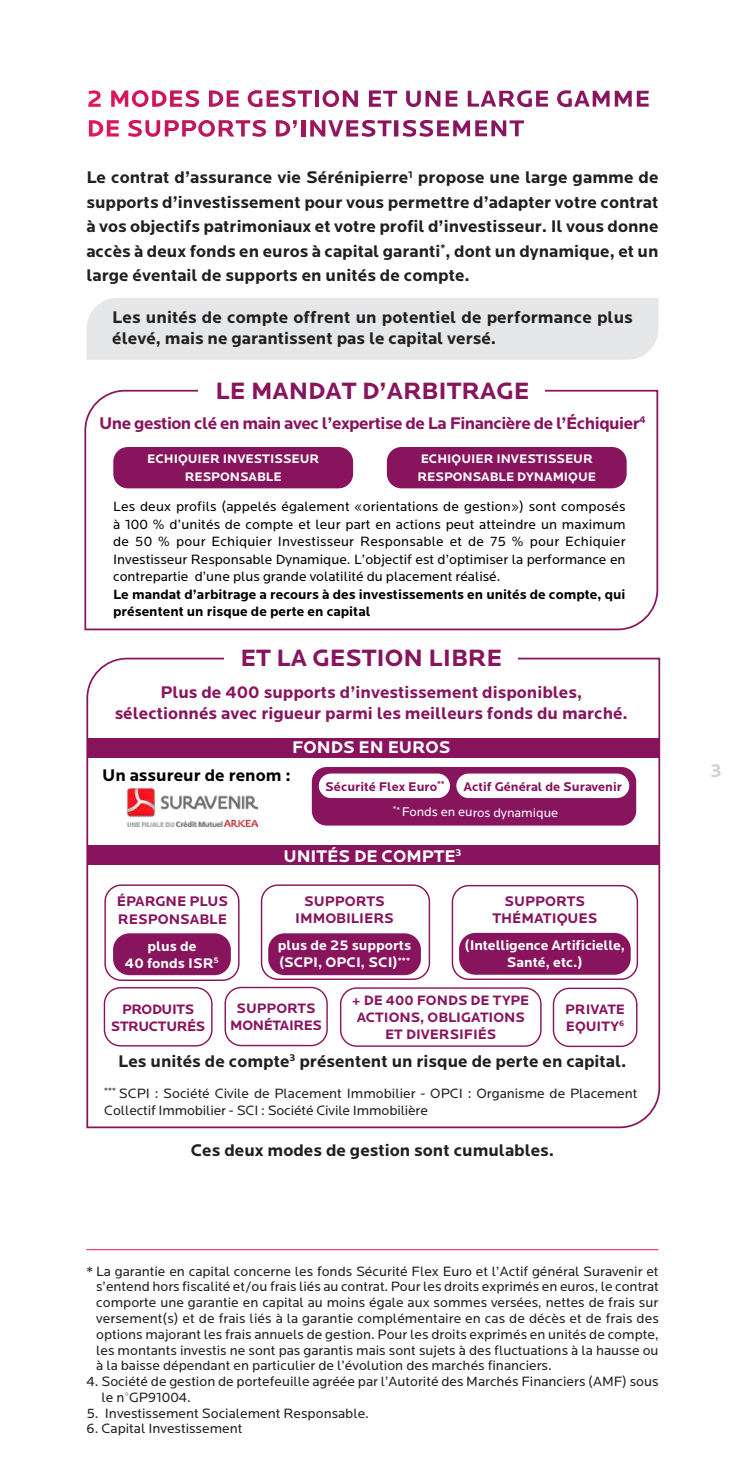
<style>
.page{position:relative;width:745px;height:1474px;background:#fff}
.page>*{position:absolute;margin:0;border:0;box-sizing:border-box;transform-origin:0 0}
.t1{font:700 24.5px "Locator";color:#88145d}
.t2{font:700 19.25px "Locator";color:#d1d2d4}
.t3{font:700 17.5px/24.5px "Locator";color:#221f1f;text-align:justify}
.t4{font:700 17.5px/21px "Locator";color:#88145d;text-align:center}
.t5{font:700 17.5px "Locator";letter-spacing:-.03em;color:#89155d}
.t6{font:700 17.5px "Locator";color:#fff}
.t7{font:700 17.5px "Locator";color:#000}
.t8{font:700 14.35px/17.3px "Locator";color:#fff;text-align:center}
.t9{font:700 14.35px/17.3px "Locator";color:#88145d;text-align:center}
.t10{font:700 14.17px/17px "Locator";color:#88145d;text-align:center}
.t11{font:700 14.17px/17px "Locator";letter-spacing:-.025em;color:#88145d;text-align:center}
.t12{font:14px/15.8px "Locator";color:#221f1f}
.t13{font:14px/17.5px "Locator";color:#000;text-align:justify}
.t14{font:700 14px/17.5px "Locator";color:#000}
.t15{font:700 13.12px "Locator";color:#88145d}
.t16{font:13.12px "Locator";letter-spacing:-.01em;color:#fff}
.t17{font:700 12.78px/18px "Locator";color:#fff;text-align:center}
</style>
<div class="page">
<img style="left:88px;top:90px;width:12px;height:17px">
<img style="left:111px;top:90px;width:17px;height:17px">
<img style="left:132px;top:90px;width:16px;height:17px">
<img style="left:152px;top:90px;width:14px;height:17px">
<img style="left:170px;top:90px;width:12px;height:17px">
<img style="left:185px;top:90px;width:14px;height:17px">
<img style="left:209px;top:90px;width:14px;height:17px">
<img style="left:226px;top:90px;width:12px;height:17px">
<img style="left:247px;top:90px;width:15px;height:17px">
<img style="left:266px;top:90px;width:12px;height:17px">
<img style="left:282px;top:90px;width:13px;height:17px">
<img style="left:297px;top:90px;width:15px;height:17px">
<img style="left:315px;top:90px;width:3px;height:17px">
<img style="left:322px;top:90px;width:17px;height:17px">
<img style="left:342px;top:90px;width:16px;height:17px">
<img style="left:368px;top:90px;width:12px;height:17px">
<img style="left:383px;top:90px;width:14px;height:17px">
<img style="left:406px;top:100px;width:14px;height:7px">
<img style="left:425px;top:90px;width:15px;height:17px">
<img style="left:445px;top:90px;width:12px;height:17px">
<img style="left:467px;top:90px;width:29px;height:17px">
<img style="left:499px;top:90px;width:16px;height:17px">
<img style="left:517px;top:90px;width:14px;height:17px">
<img style="left:536px;top:90px;width:11px;height:17px">
<img style="left:557px;top:90px;width:14px;height:17px">
<img style="left:574px;top:90px;width:15px;height:17px">
<img style="left:592px;top:90px;width:17px;height:17px">
<img style="left:614px;top:90px;width:17px;height:17px">
<img style="left:636px;top:90px;width:12px;height:17px">
<img style="left:89px;top:120px;width:14px;height:16px">
<img style="left:107px;top:120px;width:12px;height:16px">
<img style="left:128px;top:120px;width:14px;height:17px">
<img style="left:145px;top:130px;width:15px;height:7px">
<img style="left:165px;top:120px;width:14px;height:16px">
<img style="left:182px;top:120px;width:14px;height:16px">
<img style="left:198px;top:120px;width:17px;height:17px">
<img style="left:218px;top:120px;width:32px;height:16px">
<img style="left:252px;top:120px;width:14px;height:17px">
<img style="left:276px;top:120px;width:14px;height:16px">
<svg style="left:293px;top:120px;width:3px;height:8px"></svg>
<img style="left:301px;top:120px;width:4px;height:16px">
<img style="left:310px;top:120px;width:15px;height:16px">
<img style="left:328px;top:120px;width:15px;height:16px">
<img style="left:346px;top:120px;width:12px;height:16px">
<img style="left:361px;top:120px;width:14px;height:17px">
<img style="left:377px;top:120px;width:14px;height:16px">
<img style="left:394px;top:120px;width:4px;height:16px">
<img style="left:402px;top:120px;width:14px;height:17px">
<img style="left:419px;top:120px;width:14px;height:17px">
<img style="left:437px;top:120px;width:12px;height:16px">
<img style="left:453px;top:120px;width:17px;height:16px">
<img style="left:475px;top:120px;width:12px;height:16px">
<img style="left:491px;top:120px;width:15px;height:16px">
<img style="left:509px;top:120px;width:14px;height:16px">
<svg style="left:84px;top:389px;width:574px;height:242px"></svg>
<div style="left:198px;top:370px;width:346px;height:37px;background:#fff"></div>
<div style="left:113px;top:447px;width:240px;height:41px;background:#88145d;border-radius:15px"></div>
<div style="left:386px;top:447px;width:240px;height:41px;background:#88145d;border-radius:15px"></div>
<div style="left:86px;top:298px;width:572px;height:62px;background:#e6e7e8"></div>
<hr style="left:86px;top:1249px;width:572px;height:1px;background:#ed135a">
<svg style="left:86px;top:657px;width:574px;height:472px"></svg>
<div style="left:224px;top:641px;width:293px;height:37px;background:#fff"></div>
<div style="left:104px;top:987px;width:108px;height:59px;border:1px solid #88145d;border-radius:16px"></div>
<div style="left:224px;top:986px;width:103px;height:60px;border:1px solid #88145d;border-radius:16px"></div>
<div style="left:340px;top:987px;width:201px;height:59px;border:1px solid #88145d;border-radius:16px"></div>
<div style="left:104px;top:884px;width:135px;height:97px;border:1px solid #88145d;border-radius:16px"></div>
<div style="left:113px;top:933px;width:118px;height:42px;background:#88145d;border-radius:16px"></div>
<div style="left:451px;top:885px;width:186px;height:95px;border:1px solid #88145d;border-radius:16px"></div>
<div style="left:459px;top:932px;width:171px;height:42px;background:#88145d;border-radius:16px"></div>
<div style="left:261px;top:884px;width:169px;height:96px;border:1px solid #88145d;border-radius:16px"></div>
<div style="left:268px;top:933px;width:152px;height:42px;background:#88145d;border-radius:16px"></div>
<img style="left:126px;top:788px;width:131px;height:38px">
<div style="left:311px;top:767px;width:324px;height:58px;background:#88145d;border-radius:15px"></div>
<div style="left:318px;top:773px;width:131px;height:25px;background:#fff;border-radius:12px"></div>
<div style="left:456px;top:773px;width:172px;height:25px;background:#fff;border-radius:12px"></div>
<div style="left:88px;top:738px;width:571px;height:19px;background:#88145d"></div>
<div style="left:88px;top:845px;width:571px;height:20px;background:#88145d"></div>
<div style="left:552px;top:987px;width:85px;height:60px;border:1px solid #88145d;border-radius:16px"></div>
<p class="t3" style="left:86px;top:165px;width:573px">Le contrat d’assurance vie Sérénipierre<sup>1</sup> propose une large gamme de supports d’investissement pour vous permettre d’adapter votre contrat à vos objectifs patrimoniaux et votre profil d’investisseur. Il vous donne accès à deux fonds en euros à capital garanti<sup>*</sup>, dont un dynamique, et un large éventail de supports en unités de compte.</p>
<p class="t3" style="left:112px;top:307px;width:522px;line-height:21px">Les unités de compte offrent un potentiel de performance plus élevé, mais ne garantissent pas le capital versé.</p>
<h1 class="t1" style="left:215px;top:378px;width:315px">LE MANDAT D’ARBITRAGE</h1>
<p class="t5" style="left:99px;top:414px;width:548px">Une gestion clé en main avec l’expertise de La Financière de l’Échiquier<sup>4</sup></p>
<p class="t17" style="left:147px;top:450px;width:173px">ECHIQUIER INVESTISSEUR<br>RESPONSABLE</p>
<p class="t17" style="left:417px;top:450px;width:180px;text-align:left">ECHIQUIER INVESTISSEUR<br>RESPONSABLE DYNAMIQUE</p>
<p class="t13" style="left:113px;top:497px;width:513px">Les deux profils (appelés également «orientations de gestion») sont composés à 100 % d’unités de compte et leur part en actions peut atteindre un maximum de 50 % pour Echiquier Investisseur Responsable et de 75 % pour Echiquier Investisseur Responsable Dynamique. L’objectif est d’optimiser la performance en contrepartie d’une plus grande volatilité du placement réalisé.</p>
<p class="t14" style="left:113px;top:585px;width:513px">Le mandat d’arbitrage a recours à des investissements en unités de compte, qui présentent un risque de perte en capital</p>
<h1 class="t1" style="left:240px;top:645px;width:263px">ET LA GESTION LIBRE</h1>
<p class="t4" style="left:115px;top:681px;width:514px">Plus de 400 supports d’investissement disponibles, sélectionnés avec rigueur parmi les meilleurs fonds du marché.</p>
<p class="t6" style="left:292px;top:738px;width:160px">FONDS EN EUROS</p>
<p class="t7" style="left:102px;top:766px;width:190px">Un assureur de renom :</p>
<p class="t15" style="left:325px;top:779px;width:121px">Sécurité Flex Euro<sup>**</sup></p>
<p class="t15" style="left:463px;top:779px;width:160px">Actif Général de Suravenir</p>
<p class="t16" style="left:401px;top:805px;width:158px">Fonds en euros dynamique</p>
<p class="t9" style="left:117px;top:893px;width:113px;text-align:left">ÉPARGNE PLUS<br>RESPONSABLE</p>
<p class="t8" style="left:125px;top:937px;width:95px">plus de<br>40 fonds ISR<sup>5</sup></p>
<p class="t6" style="left:283px;top:847px;width:179px">UNITÉS DE COMPTE<sup>3</sup></p>
<p class="t9" style="left:295px;top:892px;width:100px">SUPPORTS<br>IMMOBILIERS</p>
<p class="t8" style="left:277px;top:936px;width:135px;text-align:left">plus de 25 supports (SCPI, OPCI, SCI)<sup>***</sup></p>
<p class="t9" style="left:492px;top:892px;width:106px">SUPPORTS<br>THÉMATIQUES</p>
<p class="t8" style="left:464px;top:936px;width:162px">(Intelligence Artificielle,<br>Santé, etc.)</p>
<p class="t11" style="left:111px;top:1000px;width:96px">PRODUITS<br>STRUCTURÉS</p>
<p class="t11" style="left:230px;top:1000px;width:93px">SUPPORTS<br>MONÉTAIRES</p>
<p class="t10" style="left:352px;top:992px;width:178px">+ DE 400 FONDS DE TYPE<br>ACTIONS, OBLIGATIONS<br>ET DIVERSIFIÉS</p>
<p class="t10" style="left:565px;top:1001px;width:61px;text-align:left">PRIVATE<br>EQUITY<sup>6</sup></p>
<p class="t3" style="left:118px;top:1049px;width:509px">Les unités de compte<sup>3</sup> présentent un risque de perte en capital.</p>
<p class="t12" style="left:104px;top:1084px;width:534px;line-height:17.5px"><sup>***</sup> SCPI : Société Civile de Placement Immobilier - OPCI : Organisme de Placement<br>Collectif Immobilier - SCI : Société Civile Immobilière</p>
<p class="t3" style="left:190px;top:1138px;width:365px">Ces deux modes de gestion sont cumulables.</p>
<p class="t12" style="left:96px;top:1263px;width:564px;text-align:justify;text-indent:-10px">* La garantie en capital concerne les fonds Sécurité Flex Euro et l’Actif général Suravenir et s’entend hors fiscalité et/ou frais liés au contrat. Pour les droits exprimés en euros, le contrat comporte une garantie en capital au moins égale aux sommes versées, nettes de frais sur versement(s) et de frais liés à la garantie complémentaire en cas de décès et de frais des options majorant les frais annuels de gestion. Pour les droits exprimés en unités de compte, les montants investis ne sont pas garantis mais sont sujets à des fluctuations à la hausse ou à la baisse dépendant en particulier de l’évolution des marchés financiers.</p>
<p class="t12" style="left:101px;top:1373px;width:558px;text-indent:-15px">4. Société de gestion de portefeuille agréée par l’Autorité des Marchés Financiers (AMF) sous le n°GP91004.</p>
<p class="t12" style="left:86px;top:1404px;width:284px">5. Investissement Socialement Responsable.</p>
<p class="t12" style="left:86px;top:1420px;width:157px">6. Capital Investissement</p>
<h2 class="t2" style="left:710px;top:760px;width:13px">3</h2>
</div>
